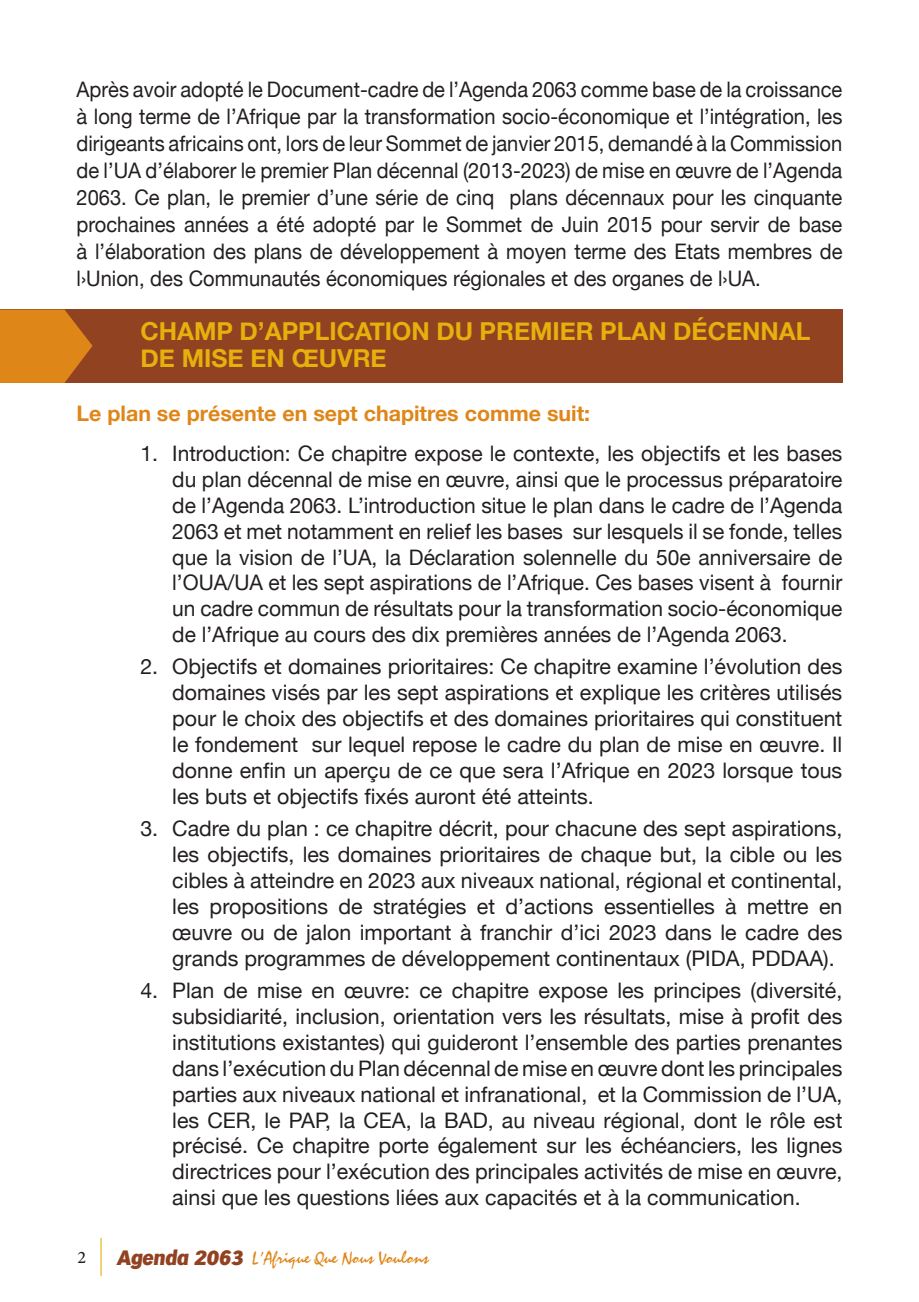
<style>
.page{position:relative;width:919px;height:1302px;background:#fff}
.page>*{position:absolute;margin:0;border:0;box-sizing:border-box;transform-origin:0 0}
.t1{font:700 24.75px/27px "Helvetica Neue";color:#e6b00d}
.t2{font:21.38px/25.9px "Helvetica Neue";color:#231f20;text-align:justify}
.t3{font:21.38px/27px "Helvetica Neue";color:#231f20;text-align:justify;scale:.94 1}
.t4{font:700 21.38px "Helvetica Neue";color:#df8619}
.t5{font:18px "Staccato 222 BT";color:#df8619}
.s1{font-family:"Adobe Arabic";font-size:24.75px;color:#231f20}
.s2{font-family:"Hamburg";font-weight:800;font-style:italic;font-size:20.25px;color:#914221}
</style>
<div class="page">
<hr style="left:100px;top:1237px;width:2px;height:38px;background:#e6b00d">
<div style="left:0;top:309px;width:842px;height:74px;background:#914221"></div>
<svg style="left:0;top:309px;width:92px;height:74px;background:#d27b1a"></svg>
<p class="t3" style="left:77px;top:75px;width:816px">Après avoir adopté le Document-cadre de l’Agenda 2063 comme base de la croissance à long terme de l’Afrique par la transformation socio-économique et l’intégration, les dirigeants africains ont, lors de leur Sommet de janvier 2015, demandé à la Commission de l’UA d’élaborer le premier Plan décennal (2013-2023) de mise en œuvre de l’Agenda 2063. Ce plan, le premier d’une série de cinq plans décennaux pour les cinquante prochaines années a été adopté par le Sommet de Juin 2015 pour servir de base à l’élaboration des plans de développement à moyen terme des Etats membres de l›Union, des Communautés économiques régionales et des organes de l›UA.</p>
<p class="t1" style="left:140px;top:317px;width:671px">CHAMP D’APPLICATION DU PREMIER PLAN DÉCENNAL<br>DE MISE EN ŒUVRE</p>
<p class="t4" style="left:77px;top:400px;width:515px">Le plan se présente en sept chapitres comme suit:</p>
<p class="t2" style="left:172px;top:440px;width:671px;text-indent:-32px">1. Introduction: Ce chapitre expose le contexte, les objectifs et les bases du plan décennal de mise en œuvre, ainsi que le processus préparatoire de l’Agenda 2063. L’introduction situe le plan dans le cadre de l’Agenda 2063 et met notamment en relief les bases sur lesquels il se fonde, telles que la vision de l’UA, la Déclaration solennelle du 50e anniversaire de l’OUA/UA et les sept aspirations de l’Afrique. Ces bases visent à fournir un cadre commun de résultats pour la transformation socio-économique de l’Afrique au cours des dix premières années de l’Agenda 2063.</p>
<p class="t2" style="left:172px;top:653px;width:671px;text-indent:-32px">2. Objectifs et domaines prioritaires: Ce chapitre examine l’évolution des domaines visés par les sept aspirations et explique les critères utilisés pour le choix des objectifs et des domaines prioritaires qui constituent le fondement sur lequel repose le cadre du plan de mise en œuvre. Il donne enfin un aperçu de ce que sera l’Afrique en 2023 lorsque tous les buts et objectifs fixés auront été atteints.</p>
<p class="t2" style="left:172px;top:815px;width:671px;text-indent:-32px">3. Cadre du plan : ce chapitre décrit, pour chacune des sept aspirations, les objectifs, les domaines prioritaires de chaque but, la cible ou les cibles à atteindre en 2023 aux niveaux national, régional et continental, les propositions de stratégies et d’actions essentielles à mettre en œuvre ou de jalon important à franchir d’ici 2023 dans le cadre des grands programmes de développement continentaux (PIDA, PDDAA).</p>
<p class="t2" style="left:172px;top:977px;width:671px;text-indent:-32px">4. Plan de mise en œuvre: ce chapitre expose les principes (diversité, subsidiarité, inclusion, orientation vers les résultats, mise à profit des institutions existantes) qui guideront l’ensemble des parties prenantes dans l’exécution du Plan décennal de mise en œuvre dont les principales parties aux niveaux national et infranational, et la Commission de l’UA, les CER, le PAP, la CEA, la BAD, au niveau régional, dont le rôle est précisé. Ce chapitre porte également sur les échéanciers, les lignes directrices pour l’exécution des principales activités de mise en œuvre, ainsi que les questions liées aux capacités et à la communication.</p>
<p class="t5" style="left:78px;top:1246px;width:353px"><span class="s1">2</span> <span class="s2">Agenda 2063</span> L’Afrique Que Nous Voulons</p>
</div>
